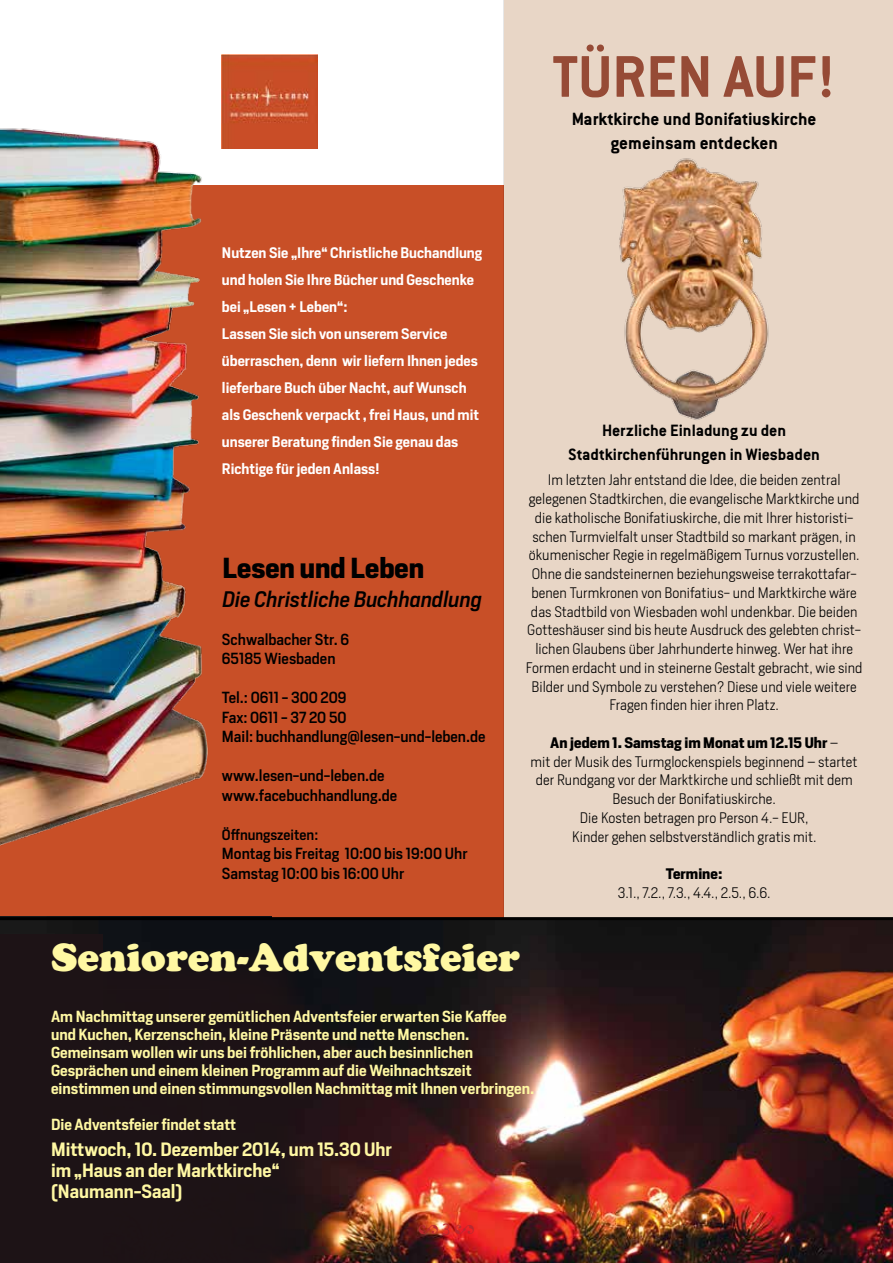
<style>
.page{position:relative;width:893px;height:1263px;background:#fff}
.page>*{position:absolute;margin:0;border:0;box-sizing:border-box;transform-origin:0 0}
.t1{font:700 64.5px "Conduit ITC Std";color:#964b36}
.t2{font:39px "Cooper Black Std";color:#fff8a3}
.t3{font:700 27px "Heron Sans";color:#000}
.t4{font:italic 500 21px "Heron Sans";color:#000}
.t5{font:700 19.5px/24px "Conduit ITC Std";color:#000;text-align:center}
.t6{font:600 18px/21px "Heron Sans";color:#fff8a3}
.t7{font:700 18px/24px "Conduit ITC Std";color:#000;text-align:center}
.t8{font:18px "Adobe Garamond Pro";color:#b8292f}
.t9{font:600 15px/18px "Heron Sans";color:#fff8a3}
.t10{font:500 15px/19.5px "Heron Sans";color:#000}
.t11{font:300 14.25px/18.8px "Heron Sans";letter-spacing:.005em;color:#000;text-align:center}
.t12{font:600 14.25px/27px "Heron Sans";color:#fff}
.t13{font:500 14.25px "Heron Sans";color:#000}
.t14{font:700 14.25px "Heron Sans";letter-spacing:.005em;color:#000}
.s1{font-weight:700}
.s2{font-family:"Conduit ITC Std";font-weight:300}
</style>
<div class="page">
<div style="left:0;top:185px;width:510px;height:738px;background:#c84f27"></div>
<img style="left:0;top:920px;width:893px;height:343px">
<hr style="left:504px;top:0;width:3px;height:917px;background:#000">
<div style="left:505px;top:0;width:388px;height:918px;background:#e8d6c6"></div>
<img style="left:619px;top:158px;width:150px;height:262px">
<div style="left:0;top:949px;width:300px;height:314px;background:#1d1316"></div>
<div style="left:0;top:935px;width:103px;height:328px;background:#1d1316"></div>
<hr style="left:0;top:917px;width:893px;height:3px;background:#000">
<img style="left:222px;top:54px;width:95px;height:94px">
<img style="left:0;top:81px;width:246px;height:765px">
<p class="t12" style="left:222px;top:240px;width:262px">Nutzen Sie „Ihre“ Christliche Buchandlung und holen Sie Ihre Bücher und Geschenke bei „Lesen + Leben“:<br>Lassen Sie sich von unserem Service überraschen, denn wir liefern Ihnen jedes lieferbare Buch über Nacht, auf Wunsch als Geschenk verpackt , frei Haus, und mit unserer Beratung finden Sie genau das Richtige für jeden Anlass!</p>
<h3 class="t3" style="left:222px;top:550px;width:203px">Lesen und Leben</h3>
<h3 class="t4" style="left:222px;top:585px;width:261px">Die Christliche Buchhandlung</h3>
<p class="t10" style="left:222px;top:629px;width:129px">Schwalbacher Str. 6<br>65185 Wiesbaden</p>
<p class="t10" style="left:222px;top:688px;width:265px">Tel.: 0611 - 300 209<br>Fax: 0611 - 37 20 50<br>Mail: buchhandlung@lesen-und-leben.de</p>
<p class="t10" style="left:222px;top:766px;width:177px">www.lesen-und-leben.de www.facebuchhandlung.de</p>
<p class="t13" style="left:222px;top:825px;width:98px">Öffnungszeiten:</p>
<p class="t10" style="left:222px;top:844px;width:247px">Montag bis Freitag 10:00 bis 19:00 Uhr<br>Samstag 10:00 bis 16:00 Uhr</p>
<h1 class="t1" style="left:552px;top:38px;width:285px">TÜREN AUF!</h1>
<h3 class="t5" style="left:572px;top:106px;width:246px">Marktkirche und Bonifatiuskirche gemeinsam entdecken</h3>
<p class="t7" style="left:568px;top:417px;width:253px">Herzliche Einladung zu den<br>Stadtkirchenführungen in Wiesbaden</p>
<p class="t11" style="left:526px;top:470px;width:338px">Im letzten Jahr entstand die Idee, die beiden zentral gelegenen Stadtkirchen, die evangelische Marktkirche und die katholische Bonifatiuskirche, die mit Ihrer historisti&shy;schen Turmvielfalt unser Stadtbild so markant prägen, in ökumenischer Regie in regelmäßigem Turnus vorzustellen.<br>Ohne die sandsteinernen beziehungsweise terrakottafar&shy;benen Turmkronen von Bonifatius- und Marktkirche wäre das Stadtbild von Wiesbaden wohl undenkbar. Die beiden Gotteshäuser sind bis heute Ausdruck des gelebten christ&shy;lichen Glaubens über Jahrhunderte hinweg. Wer hat ihre Formen erdacht und in steinerne Gestalt gebracht, wie sind Bilder und Symbole zu verstehen? Diese und viele weitere Fragen finden hier ihren Platz.</p>
<p class="t11" style="left:531px;top:733px;width:329px"><span class="s1">An jedem 1. Samstag im Monat um 12.15 Uhr</span> –<br>mit der Musik des Turmglockenspiels beginnend – startet der Rundgang vor der Marktkirche und schließt mit dem Besuch der Bonifatiuskirche.<br>Die Kosten betragen pro Person 4.- EUR,<br>Kinder gehen selbstverständlich gratis mit.</p>
<p class="t14" style="left:666px;top:864px;width:58px">Termine:</p>
<p class="t11" style="left:618px;top:883px;width:154px">3.1., 7.2., 7.3., 4.4., 2.5., 6.6.</p>
<h2 class="t2" style="left:51px;top:934px;width:471px">Senioren-Adventsfeier</h2>
<p class="t9" style="left:51px;top:1008px;width:485px">Am Nachmittag unserer gemütlichen Adventsfeier erwarten Sie Kaffee und Kuchen, Kerzenschein, kleine Präsente und nette Menschen.<br>Gemeinsam wollen wir uns bei fröhlichen, aber auch besinnlichen Gesprächen und einem kleinen Programm auf die Weihnachtszeit einstimmen und einen stimmungsvollen Nachmittag mit Ihnen verbringen.</p>
<p class="t9" style="left:51px;top:1116px;width:187px">Die Adventsfeier findet statt</p>
<p class="t6" style="left:51px;top:1138px;width:342px">Mittwoch, 10. Dezember 2014, um 15.30 Uhr im „Haus an der Marktkirche“ (Naumann-Saal)</p>
<p class="t8" style="left:418px;top:1219px;width:58px">2 <span class="s2">3</span> 2</p>
</div>
